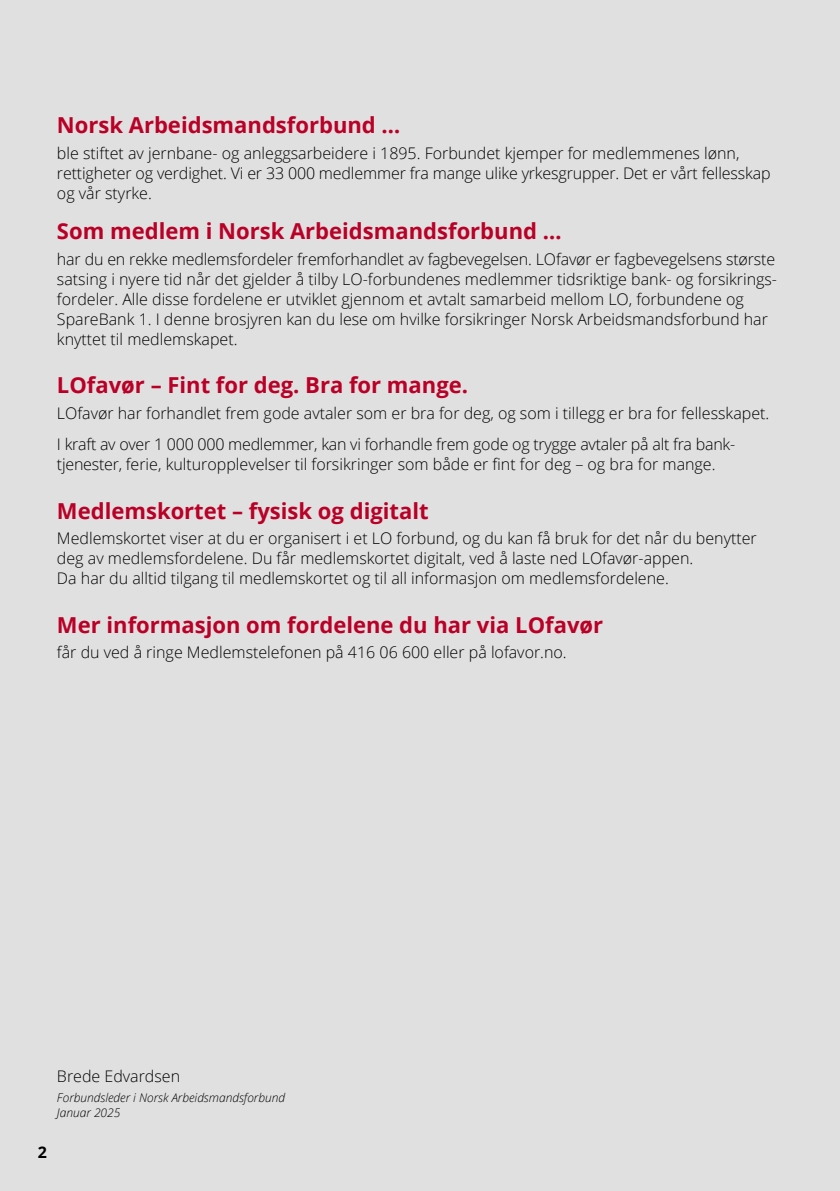
<style>
.page{position:relative;width:840px;height:1191px;background:#fff}
.page>*{position:absolute;margin:0;border:0;box-sizing:border-box;transform-origin:0 0}
.t1{font:700 22px "Open Sans";color:#ba0027}
.t2{font:300 16px/20px "Open Sans";color:#000}
.t3{font:700 16px "Open Sans";color:#000}
.t4{font:italic 300 12px/14.4px "Open Sans";color:#000}
</style>
<div class="page">
<div style="left:0;top:0;width:839px;height:1191px;background:#e0e0e0"></div>
<h1 class="t1" style="left:57px;top:110px;width:345px">Norsk Arbeidsmandsforbund …</h1>
<p class="t2" style="left:57px;top:143px;width:714px">ble stiftet av jernbane- og anleggsarbeidere i 1895. Forbundet kjemper for medlemmenes lønn, rettigheter og verdighet. Vi er 33 000 medlemmer fra mange ulike yrkesgrupper. Det er vårt fellesskap og vår styrke.</p>
<h1 class="t1" style="left:57px;top:215px;width:506px">Som medlem i Norsk Arbeidsmandsforbund …</h1>
<p class="t2" style="left:57px;top:248px;width:721px">har du en rekke medlemsfordeler fremforhandlet av fagbevegelsen. LOfavør er fagbevegelsens største satsing i nyere tid når det gjelder å tilby LO-forbundenes medlemmer tidsriktige bank- og forsikrings&shy;fordeler. Alle disse fordelene er utviklet gjennom et avtalt samarbeid mellom LO, forbundene og SpareBank 1. I denne brosjyren kan du lese om hvilke forsikringer Norsk Arbeidsmandsforbund har knyttet til medlemskapet.</p>
<h1 class="t1" style="left:57px;top:369px;width:412px">LOfavør – Fint for deg. Bra for mange.</h1>
<p class="t2" style="left:57px;top:397px;width:713px;line-height:31.4px">LOfavør har forhandlet frem gode avtaler som er bra for deg, og som i tillegg er bra for fellesskapet.<br>I kraft av over 1 000 000 medlemmer, kan vi forhandle frem gode og trygge avtaler på alt fra bank-</p>
<p class="t2" style="left:57px;top:454px;width:659px">tjenester, ferie, kulturopplevelser til forsikringer som både er fint for deg – og bra for mange.</p>
<h1 class="t1" style="left:57px;top:495px;width:373px">Medlemskortet – fysisk og digitalt</h1>
<p class="t2" style="left:57px;top:528px;width:701px">Medlemskortet viser at du er organisert i et LO forbund, og du kan få bruk for det når du benytter deg av medlemsfordelene. Du får medlemskortet digitalt, ved å laste ned LOfavør-appen.<br>Da har du alltid tilgang til medlemskortet og til all informasjon om medlemsfordelene.</p>
<h1 class="t1" style="left:57px;top:609px;width:547px">Mer informasjon om fordelene du har via LOfavør</h1>
<p class="t2" style="left:57px;top:642px;width:511px">får du ved å ringe Medlemstelefonen på 416 06 600 eller på lofavor.no.</p>
<p class="t2" style="left:57px;top:1066px;width:125px">Brede Edvardsen</p>
<p class="t4" style="left:57px;top:1090px;width:229px">Forbundsleder i Norsk Arbeidsmandsforbund<br>Januar 2025</p>
<p class="t3" style="left:38px;top:1140px;width:11px">2</p>
</div>
